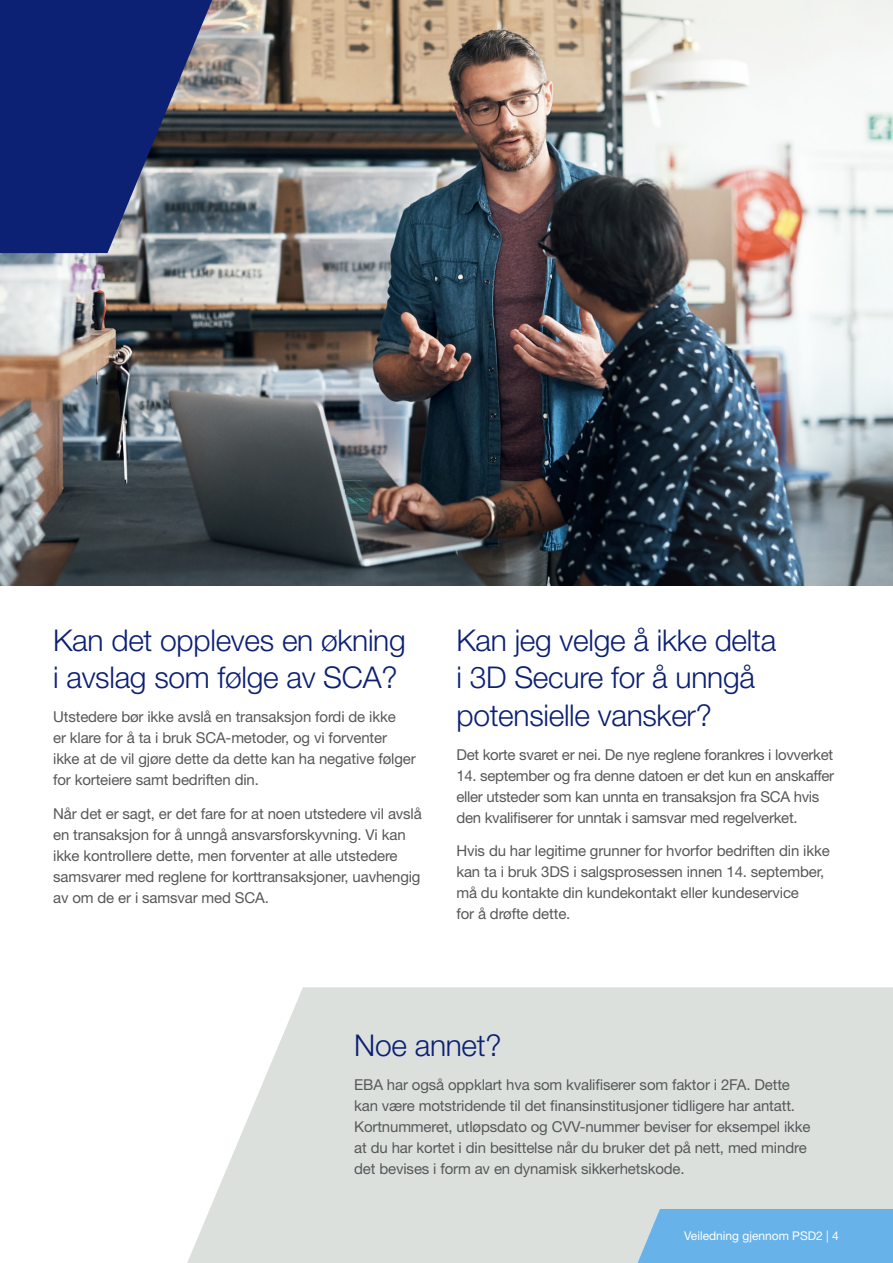
<style>
.page{position:relative;width:893px;height:1263px;background:#fff}
.page>*{position:absolute;margin:0;border:0;box-sizing:border-box;transform-origin:0 0}
.P-Main_Body_Text{font:300 30px/37.5px "Helvetica Neue LT Std";letter-spacing:-.01em;color:#0c2074}
.P-Main_Body_Text-2{font:15px/21px "Helvetica Neue LT Std";letter-spacing:-.01em;color:#57585a}
.H5-Web_Address_URL{font:12px "Helvetica Neue LT Std";color:#fff}
</style>
<div class="page">
<svg style="left:187px;top:987px;width:706px;height:276px;background:#dee2e0"></svg>
<img style="left:0;top:0;width:893px;height:585px">
<svg style="left:0;top:0;width:212px;height:253px;background:#263675"></svg>
<div style="left:636px;top:1209px;width:257px;height:54px;background:#67b2e8"></div>
<p class="P-Main_Body_Text" style="left:53px;top:621px;width:354px">Kan det oppleves en økning i avslag som følge av SCA?</p>
<p class="P-Main_Body_Text-2" style="left:53px;top:706px;width:364px">Utstedere bør ikke avslå en transaksjon fordi de ikke<br>er klare for å ta i bruk SCA-metoder, og vi forventer ikke at de vil gjøre dette da dette kan ha negative følger for korteiere samt bedriften din.</p>
<p class="P-Main_Body_Text-2" style="left:53px;top:803px;width:370px">Når det er sagt, er det fare for at noen utstedere vil avslå en transaksjon for å unngå ansvarsforskyvning. Vi kan ikke kontrollere dette, men forventer at alle utstedere samsvarer med reglene for korttransaksjoner, uavhengig av om de er i samsvar med SCA.</p>
<p class="P-Main_Body_Text" style="left:456px;top:621px;width:321px">Kan jeg velge å ikke delta i 3D Secure for å unngå potensielle vansker?</p>
<p class="P-Main_Body_Text-2" style="left:456px;top:743px;width:378px">Det korte svaret er nei. De nye reglene forankres i lovverket</p>
<p class="P-Main_Body_Text-2" style="left:456px;top:764px;width:379px">14. september og fra denne datoen er det kun en anskaffer eller utsteder som kan unnta en transaksjon fra SCA hvis den kvalifiserer for unntak i samsvar med regelverket.</p>
<p class="P-Main_Body_Text-2" style="left:456px;top:840px;width:375px">Hvis du har legitime grunner for hvorfor bedriften din ikke kan ta i bruk 3DS i salgsprosessen innen 14. september, må du kontakte din kundekontakt eller kundeservice<br>for å drøfte dette.</p>
<p class="P-Main_Body_Text" style="left:354px;top:1026px;width:149px">Noe annet?</p>
<p class="P-Main_Body_Text-2" style="left:354px;top:1073px;width:458px">EBA har også oppklart hva som kvalifiserer som faktor i 2FA. Dette kan være motstridende til det finansinstitusjoner tidligere har antatt.<br>Kortnummeret, utløpsdato og CVV-nummer beviser for eksempel ikke at du har kortet i din besittelse når du bruker det på nett, med mindre det bevises i form av en dynamisk sikkerhetskode.</p>
<p class="H5-Web_Address_URL" style="left:684px;top:1229px;width:156px">Veiledning gjennom PSD2 | 4</p>
</div>
